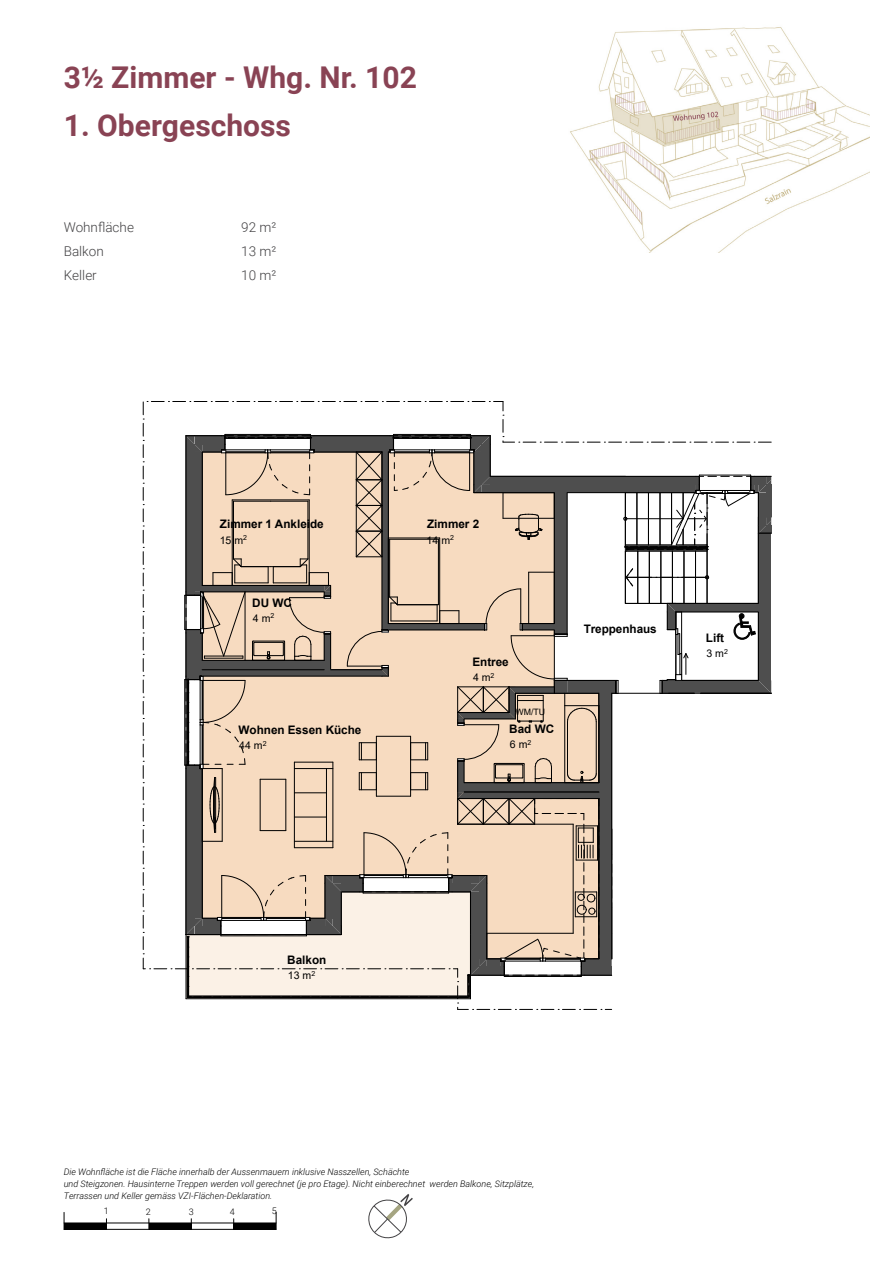
<style>
.page{position:relative;width:893px;height:1263px;background:#fff}
.page>*{position:absolute;margin:0;border:0;box-sizing:border-box;transform-origin:0 0}
.t1{font:700 30px "Roboto";color:#894354}
.t2{font:300 13.5px "Roboto";color:#434244}
.t3{font:700 11.7px "Arial";color:#000}
.t4{font:11.7px "Arial";color:#000}
.t5{font:10.5px "Arial";color:#000}
.t6{font:italic 300 9px/12px "Roboto";color:#000}
.t7{font:300 9px "Roboto";color:#000}
.t8{font:8.85px "Arial";color:#000}
</style>
<div class="page">
<div style="left:64px;top:1223px;width:42px;height:6px;background:#000"></div>
<div style="left:149px;top:1223px;width:42px;height:6px;background:#000"></div>
<div style="left:234px;top:1223px;width:42px;height:6px;background:#000"></div>
<hr style="left:64px;top:1229px;width:212px;height:1px;background:#000">
<hr style="left:64px;top:1223px;width:212px;height:1px;background:#000">
<svg style="left:276px;top:1212px;width:1px;height:17px"></svg>
<svg style="left:368px;top:1194px;width:45px;height:45px"></svg>
<svg style="left:143px;top:401px;width:628px;height:609px"></svg>
<img style="left:570px;top:27px;width:300px;height:226px">
<h1 class="t1" style="left:64px;top:56px;width:355px">3½ Zimmer - Whg. Nr. 102</h1>
<h1 class="t1" style="left:64px;top:104px;width:229px">1. Obergeschoss</h1>
<h2 class="t2" style="left:64px;top:218px;width:72px">Wohnfläche</h2>
<h2 class="t2" style="left:241px;top:218px;width:37px">92 m²</h2>
<h2 class="t2" style="left:64px;top:242px;width:42px">Balkon</h2>
<h2 class="t2" style="left:241px;top:242px;width:37px">13 m²</h2>
<h2 class="t2" style="left:64px;top:266px;width:35px">Keller</h2>
<h2 class="t2" style="left:241px;top:266px;width:37px">10 m²</h2>
<p class="t4" style="left:51px;top:222px;width:19px">UG</p>
<p class="t3" style="left:220px;top:516px;width:105px">Zimmer 1 Ankleide</p>
<p class="t3" style="left:427px;top:516px;width:54px">Zimmer 2</p>
<p class="t5" style="left:220px;top:533px;width:29px">15 m<sup>2</sup></p>
<p class="t5" style="left:427px;top:533px;width:29px">14 m<sup>2</sup></p>
<p class="t3" style="left:252px;top:594px;width:41px">DU WC</p>
<p class="t5" style="left:253px;top:611px;width:23px">4 m<sup>2</sup></p>
<p class="t3" style="left:472px;top:654px;width:38px">Entree</p>
<p class="t5" style="left:473px;top:670px;width:23px">4 m<sup>2</sup></p>
<p class="t8" style="left:515px;top:706px;width:31px">WM/TU</p>
<p class="t3" style="left:239px;top:721px;width:124px">Wohnen Essen Küche</p>
<p class="t3" style="left:509px;top:720px;width:46px">Bad WC</p>
<p class="t5" style="left:239px;top:738px;width:29px">44 m<sup>2</sup></p>
<p class="t5" style="left:510px;top:737px;width:23px">6 m<sup>2</sup></p>
<p class="t3" style="left:584px;top:621px;width:75px">Treppenhaus</p>
<p class="t3" style="left:706px;top:630px;width:20px">Lift</p>
<p class="t5" style="left:706px;top:646px;width:23px">3 m<sup>2</sup></p>
<p class="t3" style="left:287px;top:952px;width:41px">Balkon</p>
<p class="t5" style="left:288px;top:968px;width:29px">13 m<sup>2</sup></p>
<p class="t6" style="left:64px;top:1166px;width:472px">Die Wohnfläche ist die Fläche innerhalb der Aussenmauern inklusive Nasszellen, Schächte<br>und Steigzonen. Hausinterne Treppen werden voll gerechnet (je pro Etage). Nicht einberechnet werden Balkone, Sitzplätze,<br>Terrassen und Keller gemäss VZI-Flächen-Deklaration.</p>
<p class="t7" style="left:104px;top:1205px;width:6px">1</p>
<p class="t7" style="left:146px;top:1206px;width:6px">2</p>
<p class="t7" style="left:189px;top:1205px;width:6px">3</p>
<p class="t7" style="left:230px;top:1206px;width:6px">4</p>
<p class="t7" style="left:272px;top:1205px;width:6px">5</p>
</div>
